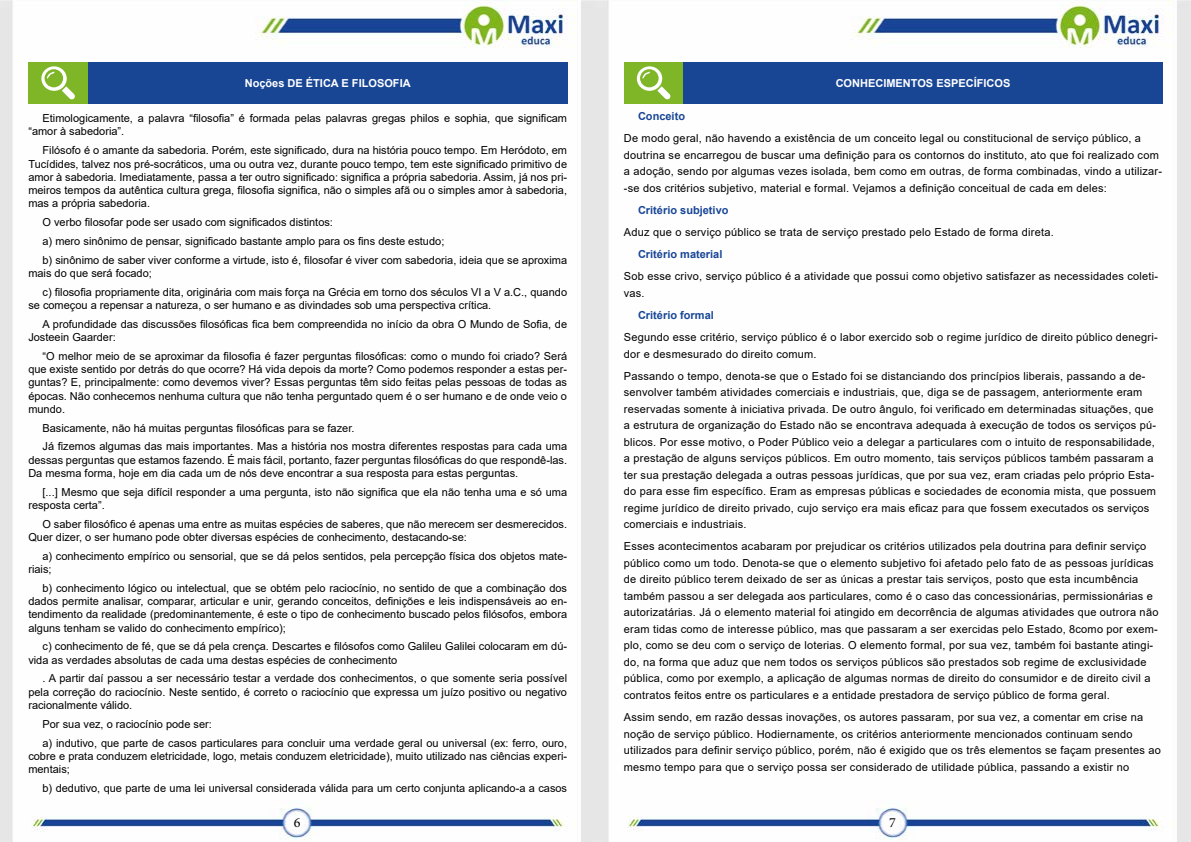
<style>
.page{position:relative;width:1191px;height:842px;background:#fff}
.page>*{position:absolute;margin:0;border:0;box-sizing:border-box;transform-origin:0 0}
.t1{font:14px "Minion Pro";color:#000}
.t2{font:11px/16.5px "Arial";letter-spacing:.02em;color:#000}
.t3{font:11px/13.2px "Arial";color:#000}
.t4{font:700 11px "Arial";color:#184696}
.t5{font:700 11px "Arial";color:#fff}
</style>
<div class="page">
<img style="left:0;top:0;width:1191px;height:842px">
<div style="left:28px;top:62px;width:60px;height:41px;background:#7fb628"></div>
<div style="left:88px;top:62px;width:479px;height:41px;background:#184695"></div>
<svg style="left:41px;top:66px;width:34px;height:34px"></svg>
<div style="left:624px;top:62px;width:59px;height:41px;background:#7fb628"></div>
<div style="left:683px;top:62px;width:479px;height:41px;background:#184695"></div>
<svg style="left:637px;top:66px;width:33px;height:34px"></svg>
<p class="t5" style="left:245px;top:75px;width:167px">Noções DE ÉTICA E FILOSOFIA</p>
<p class="t3" style="left:28px;top:112px;width:540px;text-indent:14px">Etimologicamente, a palavra “filosofia” é formada pelas palavras gregas philos e sophia, que significam “amor à sabedoria”.</p>
<p class="t2" style="left:28px;top:144px;width:540px;line-height:13.2px;text-align:justify;text-indent:14px">Filósofo é o amante da sabedoria. Porém, este significado, dura na história pouco tempo. Em Heródoto, em Tucídides, talvez nos pré-socráticos, uma ou outra vez, durante pouco tempo, tem este significado primitivo de amor à sabedoria. Imediatamente, passa a ter outro significado: significa a própria sabedoria. Assim, já nos pri&shy;meiros tempos da autêntica cultura grega, filosofia significa, não o simples afã ou o simples amor à sabedoria, mas a própria sabedoria.</p>
<p class="t3" style="left:43px;top:213px;width:526px;line-height:18.9px">O verbo filosofar pode ser usado com significados distintos:<br>a) mero sinônimo de pensar, significado bastante amplo para os fins deste estudo;<br>b) sinônimo de saber viver conforme a virtude, isto é, filosofar é viver com sabedoria, ideia que se aproxima</p>
<p class="t3" style="left:43px;top:264px;width:526px;line-height:18.9px;text-indent:-14px">mais do que será focado;<br>c) filosofia propriamente dita, originária com mais força na Grécia em torno dos séculos VI a V a.C., quando</p>
<p class="t3" style="left:43px;top:296px;width:526px;line-height:18.9px;text-indent:-14px">se começou a repensar a natureza, o ser humano e as divindades sob uma perspectiva crítica.<br>A profundidade das discussões filosóficas fica bem compreendida no início da obra O Mundo de Sofia, de</p>
<p class="t3" style="left:43px;top:328px;width:526px;line-height:18.9px;text-indent:-14px">Josteein Gaarder:<br>“O melhor meio de se aproximar da filosofia é fazer perguntas filosóficas: como o mundo foi criado? Será</p>
<p class="t2" style="left:28px;top:363px;width:540px;line-height:13.2px;text-align:justify">que existe sentido por detrás do que ocorre? Há vida depois da morte? Como podemos responder a estas per&shy;guntas? E, principalmente: como devemos viver? Essas perguntas têm sido feitas pelas pessoas de todas as épocas. Não conhecemos nenhuma cultura que não tenha perguntado quem é o ser humano e de onde veio o mundo.</p>
<p class="t3" style="left:43px;top:418px;width:526px;line-height:18.9px">Basicamente, não há muitas perguntas filosóficas para se fazer.<br>Já fizemos algumas das mais importantes. Mas a história nos mostra diferentes respostas para cada uma</p>
<p class="t3" style="left:28px;top:453px;width:540px">dessas perguntas que estamos fazendo. É mais fácil, portanto, fazer perguntas filosóficas do que respondê-las.<br>Da mesma forma, hoje em dia cada um de nós deve encontrar a sua resposta para estas perguntas.</p>
<p class="t3" style="left:28px;top:485px;width:540px;text-indent:14px">[...] Mesmo que seja difícil responder a uma pergunta, isto não significa que ela não tenha uma e só uma resposta certa”.</p>
<p class="t3" style="left:28px;top:517px;width:540px;text-indent:14px">O saber filosófico é apenas uma entre as muitas espécies de saberes, que não merecem ser desmerecidos.<br>Quer dizer, o ser humano pode obter diversas espécies de conhecimento, destacando-se:</p>
<p class="t3" style="left:28px;top:549px;width:540px;text-indent:14px">a) conhecimento empírico ou sensorial, que se dá pelos sentidos, pela percepção física dos objetos mate&shy;riais;</p>
<p class="t2" style="left:28px;top:581px;width:540px;line-height:13.2px;text-align:justify;text-indent:14px">b) conhecimento lógico ou intelectual, que se obtém pelo raciocínio, no sentido de que a combinação dos dados permite analisar, comparar, articular e unir, gerando conceitos, definições e leis indispensáveis ao en&shy;tendimento da realidade (predominantemente, é este o tipo de conhecimento buscado pelos filósofos, embora alguns tenham se valido do conhecimento empírico);</p>
<p class="t3" style="left:28px;top:640px;width:540px;text-indent:14px">c) conhecimento de fé, que se dá pela crença. Descartes e filósofos como Galileu Galilei colocaram em dú&shy;vida as verdades absolutas de cada uma destas espécies de conhecimento</p>
<p class="t2" style="left:28px;top:672px;width:540px;line-height:13.2px;text-align:justify;text-indent:14px">. A partir daí passou a ser necessário testar a verdade dos conhecimentos, o que somente seria possível pela correção do raciocínio. Neste sentido, é correto o raciocínio que expressa um juízo positivo ou negativo racionalmente válido.</p>
<p class="t3" style="left:43px;top:714px;width:526px;line-height:18.9px">Por sua vez, o raciocínio pode ser:<br>a) indutivo, que parte de casos particulares para concluir uma verdade geral ou universal (ex: ferro, ouro,</p>
<p class="t3" style="left:28px;top:749px;width:540px">cobre e prata conduzem eletricidade, logo, metais conduzem eletricidade), muito utilizado nas ciências experi&shy;mentais;</p>
<p class="t3" style="left:43px;top:781px;width:526px">b) dedutivo, que parte de uma lei universal considerada válida para um certo conjunta aplicando-a a casos</p>
<p class="t5" style="left:835px;top:75px;width:176px">CONHECIMENTOS ESPECÍFICOS</p>
<p class="t4" style="left:638px;top:108px;width:49px">Conceito</p>
<p class="t2" style="left:624px;top:130px;width:539px">De modo geral, não havendo a existência de um conceito legal ou constitucional de serviço público, a doutrina se encarregou de buscar uma definição para os contornos do instituto, ato que foi realizado com a adoção, sendo por algumas vezes isolada, bem como em outras, de forma combinadas, vindo a utilizar--se dos critérios subjetivo, material e formal. Vejamos a definição conceitual de cada em deles:</p>
<p class="t4" style="left:638px;top:202px;width:92px">Critério subjetivo</p>
<p class="t2" style="left:624px;top:224px;width:431px">Aduz que o serviço público se trata de serviço prestado pelo Estado de forma direta.</p>
<p class="t4" style="left:638px;top:246px;width:86px">Critério material</p>
<p class="t2" style="left:624px;top:268px;width:535px">Sob esse crivo, serviço público é a atividade que possui como objetivo satisfazer as necessidades coleti&shy;vas.</p>
<p class="t4" style="left:638px;top:307px;width:77px">Critério formal</p>
<p class="t2" style="left:624px;top:329px;width:535px">Segundo esse critério, serviço público é o labor exercido sob o regime jurídico de direito público denegri&shy;dor e desmesurado do direito comum.</p>
<p class="t2" style="left:624px;top:367px;width:534px">Passando o tempo, denota-se que o Estado foi se distanciando dos princípios liberais, passando a de&shy;senvolver também atividades comerciais e industriais, que, diga se de passagem, anteriormente eram reservadas somente à iniciativa privada. De outro ângulo, foi verificado em determinadas situações, que a estrutura de organização do Estado não se encontrava adequada à execução de todos os serviços pú&shy;blicos. Por esse motivo, o Poder Público veio a delegar a particulares com o intuito de responsabilidade, a prestação de alguns serviços públicos. Em outro momento, tais serviços públicos também passaram a ter sua prestação delegada a outras pessoas jurídicas, que por sua vez, eram criadas pelo próprio Esta&shy;do para esse fim específico. Eram as empresas públicas e sociedades de economia mista, que possuem regime jurídico de direito privado, cujo serviço era mais eficaz para que fossem executados os serviços comerciais e industriais.</p>
<p class="t2" style="left:624px;top:538px;width:536px">Esses acontecimentos acabaram por prejudicar os critérios utilizados pela doutrina para definir serviço público como um todo. Denota-se que o elemento subjetivo foi afetado pelo fato de as pessoas jurídicas de direito público terem deixado de ser as únicas a prestar tais serviços, posto que esta incumbência também passou a ser delegada aos particulares, como é o caso das concessionárias, permissionárias e autorizatárias. Já o elemento material foi atingido em decorrência de algumas atividades que outrora não eram tidas como de interesse público, mas que passaram a ser exercidas pelo Estado, 8como por exem&shy;plo, como se deu com o serviço de loterias. O elemento formal, por sua vez, também foi bastante atingi&shy;do, na forma que aduz que nem todos os serviços públicos são prestados sob regime de exclusividade pública, como por exemplo, a aplicação de algumas normas de direito do consumidor e de direito civil a contratos feitos entre os particulares e a entidade prestadora de serviço público de forma geral.</p>
<p class="t2" style="left:624px;top:709px;width:538px">Assim sendo, em razão dessas inovações, os autores passaram, por sua vez, a comentar em crise na noção de serviço público. Hodiernamente, os critérios anteriormente mencionados continuam sendo utilizados para definir serviço público, porém, não é exigido que os três elementos se façam presentes ao mesmo tempo para que o serviço possa ser considerado de utilidade pública, passando a existir no</p>
<p class="t1" style="left:294px;top:813px;width:8px">6</p>
<p class="t1" style="left:889px;top:813px;width:8px">7</p>
</div>
